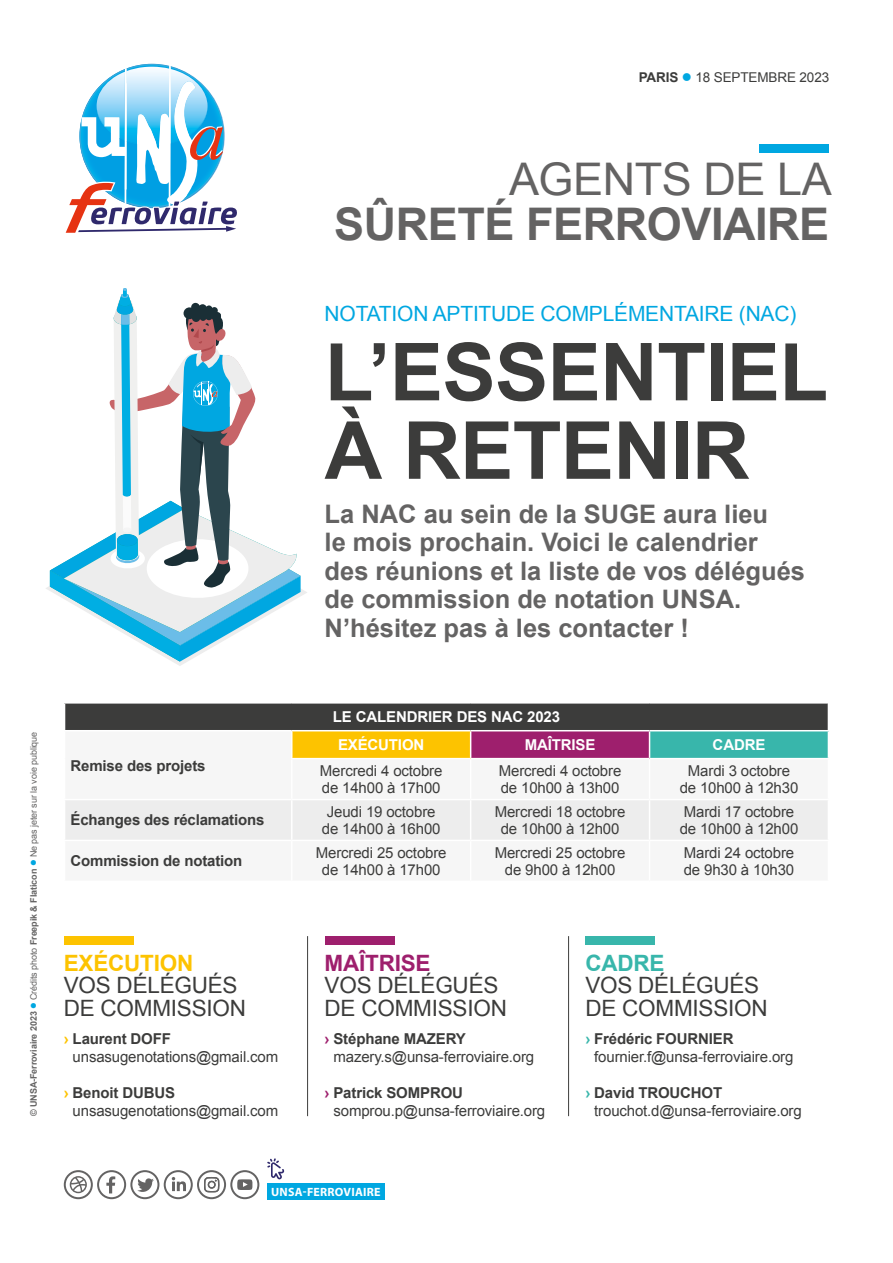
<style>
.page{position:relative;width:893px;height:1263px;background:#fff}
.page>*{position:absolute;margin:0;border:0;box-sizing:border-box;transform-origin:0 0}
.t1{font:700 80.1px/78.4px "Arial";letter-spacing:-.01em;color:#3c3c3b}
.t2{font:700 45px "Arial";letter-spacing:-.01em;color:#646363}
.t3{font:45px "Arial";letter-spacing:-.01em;color:#646363}
.t4{font:700 25.5px/28.5px "Arial";color:#646363}
.t5{font:22.5px/22.5px "Arial";letter-spacing:-.01em;color:#3c3c3b}
.t6{font:700 22.5px "Arial";letter-spacing:-.01em;color:#fdc300}
.t7{font:700 22.5px "Arial";letter-spacing:-.01em;color:#9e1f6d}
.t8{font:700 22.5px "Arial";letter-spacing:-.01em;color:#38b6ab}
.t9{font:21px "Arial";letter-spacing:-.01em;color:#00a7e1}
.t10{font:15px/16.5px "Arial";letter-spacing:-.01em;color:#3c3c3b}
.t11{font:700 15px "Arial";letter-spacing:-.01em;color:#3c3c3b}
.t12{font:700 15px "Arial";letter-spacing:-.01em;color:#fff}
.t13{font:13.5px "Arial";letter-spacing:-.01em;color:#3c3c3b}
.t14{font:700 12px "Myriad Pro";letter-spacing:.02em;color:#fff}
.t15{font:9px "Arial";letter-spacing:-.01em;color:#646363}
.s1{font-weight:700}
.s2{color:#00a7e1}
.s3{font-weight:700;color:#fdc300}
.s4{font-weight:700;color:#9e1f6d}
.s5{font-weight:700;color:#38b6ab}
</style>
<div class="page">
<div style="left:759px;top:144px;width:70px;height:8px;background:#00a7e1"></div>
<div style="left:267px;top:1183px;width:118px;height:16px;background:#00a7e1"></div>
<svg style="left:64px;top:1170px;width:195px;height:29px"></svg>
<svg style="left:267px;top:1158px;width:17px;height:22px"></svg>
<svg style="left:65px;top:64px;width:172px;height:169px"></svg>
<div style="left:65px;top:703px;width:763px;height:28px;background:#3c3c3b"></div>
<div style="left:292px;top:731px;width:179px;height:28px;background:#fdc300"></div>
<div style="left:471px;top:731px;width:179px;height:28px;background:#9e1f6d"></div>
<div style="left:650px;top:731px;width:178px;height:28px;background:#38b6ab"></div>
<div style="left:65px;top:800px;width:763px;height:40px;background:#ededed"></div>
<hr style="left:64px;top:702px;width:228px;height:2px;background:#fff">
<hr style="left:292px;top:702px;width:179px;height:2px;background:#fff">
<hr style="left:471px;top:702px;width:179px;height:2px;background:#fff">
<hr style="left:650px;top:702px;width:179px;height:2px;background:#fff">
<hr style="left:64px;top:730px;width:228px;height:1px;background:#fff">
<hr style="left:292px;top:730px;width:179px;height:1px;background:#fff">
<hr style="left:471px;top:730px;width:179px;height:1px;background:#fff">
<svg style="left:470px;top:731px;width:1px;height:27px"></svg>
<hr style="left:650px;top:730px;width:179px;height:1px;background:#fff">
<svg style="left:649px;top:731px;width:1px;height:27px"></svg>
<hr style="left:291px;top:758px;width:180px;height:1px;background:#fff">
<hr style="left:471px;top:758px;width:179px;height:1px;background:#fff">
<hr style="left:650px;top:758px;width:179px;height:1px;background:#fff">
<hr style="left:291px;top:800px;width:1px;height:40px;background:#fff">
<hr style="left:470px;top:800px;width:1px;height:40px;background:#fff">
<hr style="left:649px;top:800px;width:1px;height:40px;background:#fff">
<div style="left:64px;top:936px;width:70px;height:8px;background:#fdc300"></div>
<div style="left:325px;top:936px;width:69px;height:8px;background:#9e1f6d"></div>
<div style="left:585px;top:936px;width:70px;height:8px;background:#38b6ab"></div>
<hr style="left:307px;top:936px;width:1px;height:180px;background:#3c3c3b">
<hr style="left:568px;top:936px;width:1px;height:180px;background:#3c3c3b">
<svg style="left:46px;top:288px;width:261px;height:378px"></svg>
<p class="t13" style="left:639px;top:69px;width:192px"><span class="s1">PARIS</span> <span class="s2">●</span> 18 SEPTEMBRE 2023</p>
<h2 class="t3" style="left:509px;top:149px;width:324px">AGENTS DE LA</h2>
<h2 class="t2" style="left:334px;top:194px;width:496px">SÛRETÉ FERROVIAIRE</h2>
<h3 class="t9" style="left:325px;top:300px;width:473px">NOTATION APTITUDE COMPLÉMENTAIRE (NAC)</h3>
<h1 class="t1" style="left:325px;top:336px;width:505px">L’ESSENTIEL<br>À RETENIR</h1>
<h3 class="t4" style="left:325px;top:500px;width:482px">La NAC au sein de la SUGE aura lieu<br>le mois prochain. Voici le calendrier des réunions et la liste de vos délégués de commission de notation UNSA.<br>N’hésitez pas à les contacter !</h3>
<p class="t15" style="left:28px;top:1116px;width:386px;rotate:-90deg"><span class="s1">© UNSA-Ferroviaire 2023</span> <span class="s2">●</span> Crédits photo <span class="s1">Freepik &amp; Flaticon</span> <span class="s2">●</span> Ne pas jeter sur la voie publique</p>
<p class="t11" style="left:71px;top:755px;width:136px">Remise des projets</p>
<p class="t12" style="left:333px;top:707px;width:229px">LE CALENDRIER DES NAC 2023</p>
<p class="t12" style="left:338px;top:735px;width:88px">EXÉCUTION</p>
<p class="t12" style="left:525px;top:735px;width:72px">MAÎTRISE</p>
<p class="t12" style="left:713px;top:735px;width:54px">CADRE</p>
<p class="t10" style="left:320px;top:763px;width:124px">Mercredi 4 octobre de 14h00 à 17h00</p>
<p class="t10" style="left:499px;top:763px;width:124px">Mercredi 4 octobre de 10h00 à 13h00</p>
<p class="t10" style="left:680px;top:763px;width:120px;text-align:center">Mardi 3 octobre de 10h00 à 12h30</p>
<p class="t11" style="left:71px;top:810px;width:195px">Échanges des réclamations</p>
<p class="t10" style="left:322px;top:804px;width:120px;text-align:center">Jeudi 19 octobre de 14h00 à 16h00</p>
<p class="t10" style="left:495px;top:804px;width:132px;text-align:center">Mercredi 18 octobre de 10h00 à 12h00</p>
<p class="t10" style="left:680px;top:804px;width:120px">Mardi 17 octobre de 10h00 à 12h00</p>
<p class="t11" style="left:71px;top:851px;width:173px">Commission de notation</p>
<p class="t10" style="left:316px;top:845px;width:132px;text-align:center">Mercredi 25 octobre de 14h00 à 17h00</p>
<p class="t10" style="left:495px;top:845px;width:132px;text-align:center">Mercredi 25 octobre de 9h00 à 12h00</p>
<p class="t10" style="left:684px;top:845px;width:112px">Mardi 24 octobre de 9h30 à 10h30</p>
<h3 class="t6" style="left:64px;top:948px;width:131px">EXÉCUTION</h3>
<h3 class="t5" style="left:64px;top:974px;width:184px">VOS DÉLÉGUÉS<br>DE COMMISSION</h3>
<p class="t10" style="left:73px;top:1030px;width:207px;line-height:18px;text-indent:-9px"><span class="s3">›</span> <span class="s1">Laurent DOFF </span>unsasugenotations@gmail.com</p>
<p class="t10" style="left:73px;top:1084px;width:207px;line-height:18px;text-indent:-9px"><span class="s3">›</span> <span class="s1">Benoit DUBUS </span>unsasugenotations@gmail.com</p>
<h3 class="t7" style="left:325px;top:948px;width:107px">MAÎTRISE</h3>
<h3 class="t5" style="left:325px;top:974px;width:184px">VOS DÉLÉGUÉS<br>DE COMMISSION</h3>
<p class="t10" style="left:333px;top:1030px;width:202px;line-height:18px;text-indent:-9px"><span class="s4">›</span> <span class="s1">Stéphane MAZERY </span>mazery.s@unsa-ferroviaire.org</p>
<p class="t10" style="left:333px;top:1084px;width:213px;line-height:18px;text-indent:-9px"><span class="s4">›</span> <span class="s1">Patrick SOMPROU </span>somprou.p@unsa-ferroviaire.org</p>
<h3 class="t8" style="left:585px;top:948px;width:81px">CADRE</h3>
<h3 class="t5" style="left:585px;top:974px;width:184px">VOS DÉLÉGUÉS<br>DE COMMISSION</h3>
<p class="t10" style="left:594px;top:1030px;width:201px;line-height:18px;text-indent:-9px"><span class="s5">›</span> <span class="s1">Frédéric FOURNIER </span>fournier.f@unsa-ferroviaire.org</p>
<p class="t10" style="left:594px;top:1084px;width:209px;line-height:18px;text-indent:-9px"><span class="s5">›</span> <span class="s1">David TROUCHOT </span>trouchot.d@unsa-ferroviaire.org</p>
<p class="t14" style="left:271px;top:1184px;width:111px">UNSA-FERROVIAIRE</p>
</div>
